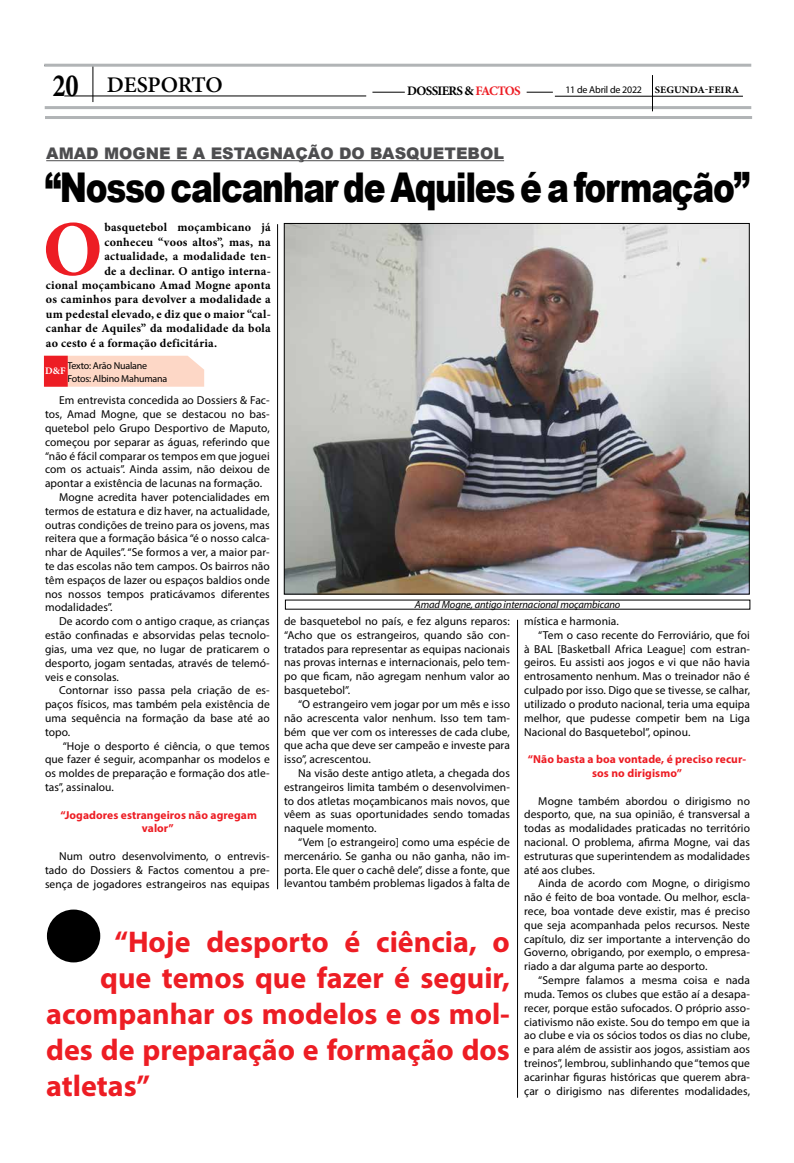
<style>
.page{position:relative;width:794px;height:1163px;background:#fff}
.page>*{position:absolute;margin:0;border:0;box-sizing:border-box;transform-origin:0 0}
.t1{font:700 78.5px "Minion Pro";color:#ed1d24}
.t2{font:900 41px "Arial";letter-spacing:-.04em;color:#000;scale:.8 1}
.t3{font:700 30px "Myriad Pro";color:#ed1d24}
.t4{font:700 22px "Adobe Hebrew";letter-spacing:-.01em;color:#000}
.t5{font:900 16px "Arial";color:#4d4d4f}
.t6{font:700 13px "Minion Pro";letter-spacing:-.05em;color:#000}
.t7{font:700 12px "Minion Pro";letter-spacing:.02em;color:#000}
.t8{font:11.5px/13.8px "Myriad Pro";letter-spacing:.005em;color:#000;text-align:justify}
.t9{font:700 11.5px/13.8px "Myriad Pro";letter-spacing:.005em;color:#ed1d24;text-align:center}
.t10{font:italic 10.5px "Myriad Pro";letter-spacing:-.01em;color:#000}
.t11{font:10px/13px "Myriad Pro";letter-spacing:-.02em;color:#000}
.t12{font:700 10px "Minion Pro";letter-spacing:.01em;color:#000;scale:1.06 1}
.t13{font:700 10px "Minion Pro";color:#fff}
.s1{font-family:"Minion Pro";font-size:32.5px}
.s2{color:#ed1d24}
</style>
<div class="page">
<hr style="left:45px;top:106px;width:706px;height:3px;background:#b1b4b6">
<hr style="left:652px;top:75px;width:1px;height:36px;background:#000">
<hr style="left:93px;top:66px;width:1px;height:36px;background:#000">
<hr style="left:44px;top:64px;width:707px;height:3px;background:#b1b4b6">
<hr style="left:45px;top:116px;width:707px;height:3px;background:#b1b4b6">
<hr style="left:64px;top:95px;width:302px;height:1px;background:#000">
<hr style="left:555px;top:96px;width:188px;height:1px;background:#000">
<svg style="left:526px;top:92px;width:27px;height:1px"></svg>
<hr style="left:372px;top:92px;width:33px;height:1px;background:#000">
<hr style="left:277px;top:224px;width:1px;height:665px;background:#000">
<hr style="left:517px;top:619px;width:1px;height:478px;background:#000">
<img style="left:286px;top:225px;width:461px;height:367px">
<hr style="left:46px;top:160px;width:458px;height:1px;background:#4d4d4f">
<div style="left:68px;top:355px;width:136px;height:31px;background:#fdd7c6"></div>
<div style="left:44px;top:355px;width:24px;height:31px;background:#ed1d24"></div>
<div style="left:47px;top:909px;width:53px;height:53px;background:#000;border-radius:50%"></div>
<h3 class="t4" style="left:52px;top:71px;width:172px"><span class="s1">20</span> DESPORTO</h3>
<p class="t6" style="left:407px;top:81px;width:115px">DOSSIERS &amp; <span class="s2">FACTOS</span></p>
<p class="t11" style="left:565px;top:83px;width:78px">11 de Abril de 2022</p>
<p class="t12" style="left:655px;top:83px;width:81px">SEGUNDA-FEIRA</p>
<h3 class="t5" style="left:46px;top:141px;width:459px">AMAD MOGNE E A ESTAGNAÇÃO DO BASQUETEBOL</h3>
<h2 class="t2" style="left:45px;top:158px;width:883px">“Nosso calcanhar de Aquiles é a formação”</h2>
<h1 class="t1" style="left:43px;top:194px;width:62px">O</h1>
<p class="t7" style="left:104px;top:219px;width:168px">basquetebol moçambicano já</p>
<p class="t7" style="left:104px;top:233px;width:168px">conheceu “voos altos”, mas, na</p>
<p class="t7" style="left:104px;top:248px;width:168px">actualidade, a modalidade ten-</p>
<p class="t7" style="left:104px;top:262px;width:168px">de a declinar. O antigo interna-</p>
<p class="t7" style="left:46px;top:277px;width:226px">cional moçambicano Amad Mogne aponta</p>
<p class="t7" style="left:46px;top:291px;width:226px">os caminhos para devolver a modalidade a</p>
<p class="t7" style="left:46px;top:305px;width:226px">um pedestal elevado, e diz que o maior “cal-</p>
<p class="t7" style="left:46px;top:320px;width:226px">canhar de Aquiles” da modalidade da bola</p>
<p class="t7" style="left:46px;top:334px;width:173px">ao cesto é a formação deficitária.</p>
<p class="t11" style="left:67px;top:358px;width:101px">Texto: Arão Nualane<br>Fotos: Albino Mahumana</p>
<p class="t13" style="left:45px;top:363px;width:22px">D&amp;F</p>
<p class="t8" style="left:59px;top:393px;width:212px">Em entrevista concedida ao Dossiers &amp; Fac-</p>
<p class="t8" style="left:45px;top:407px;width:226px">tos, Amad Mogne, que se destacou no bas-</p>
<p class="t8" style="left:45px;top:421px;width:226px">quetebol pelo Grupo Desportivo de Maputo,</p>
<p class="t8" style="left:45px;top:435px;width:226px">começou por separar as águas, referindo que</p>
<p class="t8" style="left:45px;top:448px;width:226px">“não é fácil comparar os tempos em que joguei</p>
<p class="t8" style="left:45px;top:462px;width:226px">com os actuais”. Ainda assim, não deixou de</p>
<p class="t8" style="left:45px;top:476px;width:219px">apontar a existência de lacunas na formação.</p>
<p class="t8" style="left:59px;top:490px;width:212px">Mogne acredita haver potencialidades em</p>
<p class="t8" style="left:45px;top:504px;width:226px">termos de estatura e diz haver, na actualidade,</p>
<p class="t8" style="left:45px;top:517px;width:226px">outras condições de treino para os jovens, mas</p>
<p class="t8" style="left:45px;top:531px;width:226px">reitera que a formação básica “é o nosso calca-</p>
<p class="t8" style="left:45px;top:545px;width:226px">nhar de Aquiles”. “Se formos a ver, a maior par-</p>
<p class="t8" style="left:45px;top:559px;width:226px">te das escolas não tem campos. Os bairros não</p>
<p class="t8" style="left:45px;top:573px;width:226px">têm espaços de lazer ou espaços baldios onde</p>
<p class="t8" style="left:45px;top:586px;width:226px">nos nossos tempos praticávamos diferentes</p>
<p class="t8" style="left:45px;top:600px;width:69px">modalidades”.</p>
<p class="t8" style="left:59px;top:614px;width:212px">De acordo com o antigo craque, as crianças</p>
<p class="t8" style="left:45px;top:628px;width:226px">estão confinadas e absorvidas pelas tecnolo-</p>
<p class="t8" style="left:45px;top:642px;width:226px">gias, uma vez que, no lugar de praticarem o</p>
<p class="t8" style="left:45px;top:655px;width:226px">desporto, jogam sentadas, através de telemó-</p>
<p class="t8" style="left:45px;top:669px;width:75px">veis e consolas.</p>
<p class="t8" style="left:59px;top:683px;width:212px">Contornar isso passa pela criação de es-</p>
<p class="t8" style="left:45px;top:697px;width:226px">paços físicos, mas também pela existência de</p>
<p class="t8" style="left:45px;top:711px;width:226px">uma sequência na formação da base até ao</p>
<p class="t8" style="left:45px;top:724px;width:27px">topo.</p>
<p class="t8" style="left:63px;top:738px;width:208px">“Hoje o desporto é ciência, o que temos</p>
<p class="t8" style="left:45px;top:752px;width:226px">que fazer é seguir, acompanhar os modelos e</p>
<p class="t8" style="left:45px;top:766px;width:226px">os moldes de preparação e formação dos atle-</p>
<p class="t8" style="left:45px;top:780px;width:70px">tas”, assinalou.</p>
<p class="t9" style="left:60px;top:807px;width:198px">“Jogadores estrangeiros não agregam valor”</p>
<p class="t8" style="left:45px;top:849px;width:226px;text-indent:14px">Num outro desenvolvimento, o entrevis&shy;tado do Dossiers &amp; Factos comentou a pre&shy;sença de jogadores estrangeiros nas equipas</p>
<p class="t10" style="left:415px;top:598px;width:207px">Amad Mogne, antigo internacional moçambicano</p>
<p class="t8" style="left:284px;top:614px;width:227px">de basquetebol no país, e fez alguns reparos: “Acho que os estrangeiros, quando são con&shy;tratados para representar as equipas nacionais nas provas internas e internacionais, pelo tem&shy;po que ficam, não agregam nenhum valor ao basquetebol”.</p>
<p class="t8" style="left:284px;top:696px;width:227px;text-indent:14px">“O estrangeiro vem jogar por um mês e isso não acrescenta valor nenhum. Isso tem tam&shy;bém que ver com os interesses de cada clube, que acha que deve ser campeão e investe para isso”, acrescentou.</p>
<p class="t8" style="left:284px;top:765px;width:227px;text-indent:14px">Na visão deste antigo atleta, a chegada dos estrangeiros limita também o desenvolvimen&shy;to dos atletas moçambicanos mais novos, que vêem as suas oportunidades sendo tomadas naquele momento.</p>
<p class="t8" style="left:284px;top:834px;width:227px;text-indent:14px">“Vem [o estrangeiro] como uma espécie de mercenário. Se ganha ou não ganha, não im&shy;porta. Ele quer o cachê dele”, disse a fonte, que levantou também problemas ligados à falta de</p>
<p class="t8" style="left:524px;top:614px;width:96px">mística e harmonia.</p>
<p class="t8" style="left:538px;top:627px;width:213px">“Tem o caso recente do Ferroviário, que foi</p>
<p class="t8" style="left:524px;top:641px;width:227px">à BAL [Basketball Africa League] com estran-</p>
<p class="t8" style="left:524px;top:655px;width:227px">geiros. Eu assisti aos jogos e vi que não havia</p>
<p class="t8" style="left:524px;top:669px;width:227px">entrosamento nenhum. Mas o treinador não é</p>
<p class="t8" style="left:524px;top:683px;width:227px">culpado por isso. Digo que se tivesse, se calhar,</p>
<p class="t8" style="left:524px;top:696px;width:227px">utilizado o produto nacional, teria uma equipa</p>
<p class="t8" style="left:524px;top:710px;width:227px">melhor, que pudesse competir bem na Liga</p>
<p class="t8" style="left:524px;top:724px;width:168px">Nacional do Basquetebol”, opinou.</p>
<p class="t9" style="left:528px;top:751px;width:220px">“Não basta a boa vontade, é preciso recur&shy;sos no dirigismo”</p>
<p class="t8" style="left:524px;top:793px;width:227px;text-indent:14px">Mogne também abordou o dirigismo no desporto, que, na sua opinião, é transversal a todas as modalidades praticadas no território nacional. O problema, afirma Mogne, vai das estruturas que superintendem as modalidades até aos clubes.</p>
<p class="t8" style="left:524px;top:876px;width:227px;text-indent:14px">Ainda de acordo com Mogne, o dirigismo não é feito de boa vontade. Ou melhor, escla&shy;rece, boa vontade deve existir, mas é preciso que seja acompanhada pelos recursos. Neste capítulo, diz ser importante a intervenção do Governo, obrigando, por exemplo, o empresa&shy;riado a dar alguma parte ao desporto.</p>
<p class="t8" style="left:524px;top:972px;width:227px;text-indent:14px">“Sempre falamos a mesma coisa e nada muda. Temos os clubes que estão aí a desapa&shy;recer, porque estão sufocados. O próprio asso&shy;ciativismo não existe. Sou do tempo em que ia ao clube e via os sócios todos os dias no clube, e para além de assistir aos jogos, assistiam aos treinos”, lembrou, sublinhando que “temos que acarinhar figuras históricas que querem abra&shy;çar o dirigismo nas diferentes modalidades,</p>
<h3 class="t3" style="left:114px;top:922px;width:397px">“Hoje desporto é ciência, o</h3>
<h3 class="t3" style="left:100px;top:958px;width:411px">que temos que fazer é seguir,</h3>
<h3 class="t3" style="left:46px;top:994px;width:465px">acompanhar os modelos e os mol-</h3>
<h3 class="t3" style="left:46px;top:1030px;width:465px">des de preparação e formação dos</h3>
<h3 class="t3" style="left:46px;top:1066px;width:105px">atletas”</h3>
</div>
